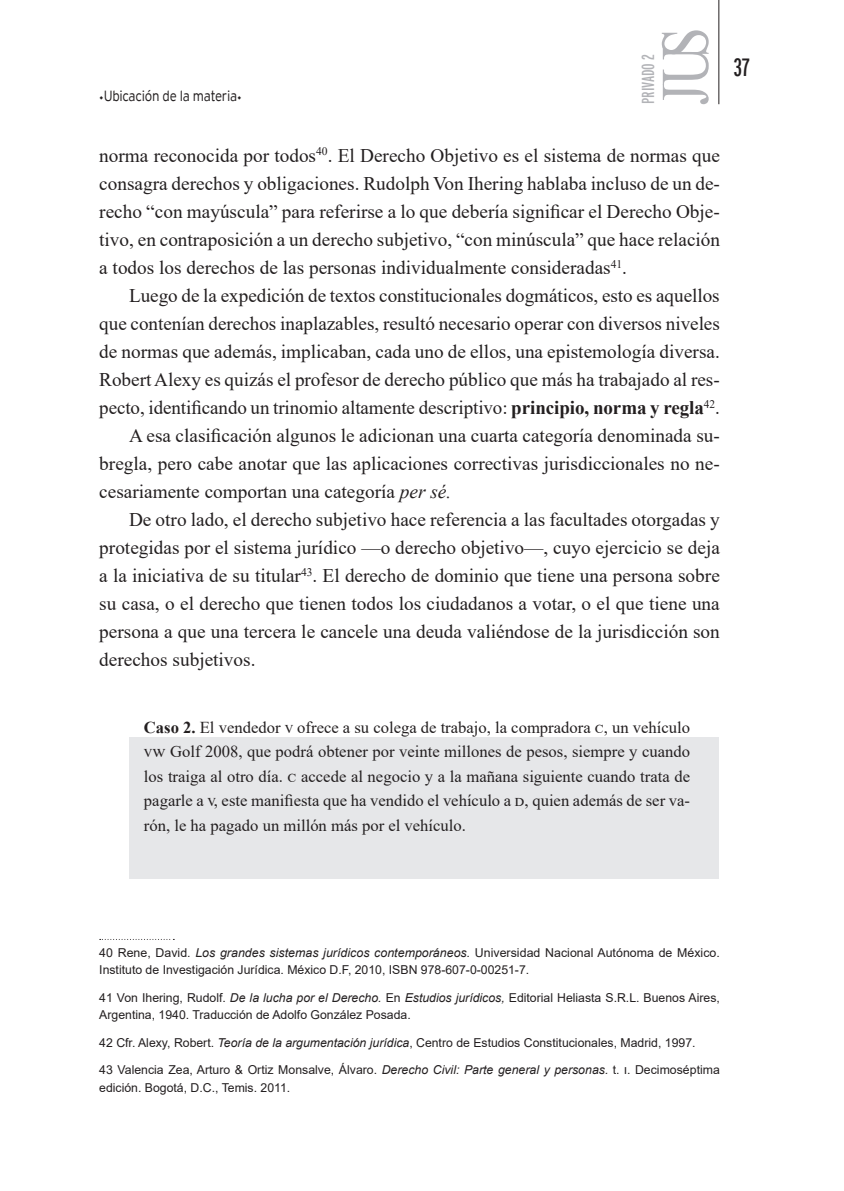
<style>
.page{position:relative;width:844px;height:1191px;background:#fff}
.page>*{position:absolute;margin:0;border:0;box-sizing:border-box;transform-origin:0 0}
.t1{font:extra-condensed 24.85px "Interstate";color:#231f20}
.t2{font:19.25px/28px "Times New Roman";color:#231f20;text-align:justify}
.t3{font:extra-condensed 17.32px "Interstate";color:#b2b3b7}
.t4{font:16.62px/24.5px "Times New Roman";color:#231f20;text-align:justify}
.t5{font:300 14.7px "Interstate";letter-spacing:-.02em;color:#231f20;scale:.9 1}
.t6{font:12.25px/17.5px "Arial";color:#231f20}
.s1{font-weight:700}
.s2{font-style:italic}
</style>
<div class="page">
<svg style="left:661px;top:30px;width:47px;height:74px"></svg>
<hr style="left:718px;top:0;width:1px;height:104px;background:#231f20">
<div style="left:130px;top:737px;width:588px;height:141px;background:#e6e7e9"></div>
<svg style="left:100px;top:939px;width:74px;height:1px"></svg>
<p class="t5" style="left:104px;top:88px;width:150px">Ubicación de la materia</p>
<p class="t3" style="left:638px;top:104px;width:52px;rotate:-90deg">PRIVADO 2</p>
<p class="t1" style="left:733px;top:54px;width:18px">37</p>
<p class="t2" style="left:99px;top:141px;width:622px">norma reconocida por todos<sup>40</sup>. El Derecho Objetivo es el sistema de normas que consagra derechos y obligaciones. Rudolph Von Ihering hablaba incluso de un de&shy;recho “con mayúscula” para referirse a lo que debería significar el Derecho Obje&shy;tivo, en contraposición a un derecho subjetivo, “con minúscula” que hace relación a todos los derechos de las personas individualmente consideradas<sup>41</sup>.</p>
<p class="t2" style="left:129px;top:281px;width:592px">Luego de la expedición de textos constitucionales dogmáticos, esto es aquellos</p>
<p class="t2" style="left:99px;top:309px;width:622px">que contenían derechos inaplazables, resultó necesario operar con diversos niveles</p>
<p class="t2" style="left:99px;top:337px;width:622px">de normas que además, implicaban, cada uno de ellos, una epistemología diversa.</p>
<p class="t2" style="left:99px;top:365px;width:622px">Robert Alexy es quizás el profesor de derecho público que más ha trabajado al res-</p>
<p class="t2" style="left:99px;top:393px;width:622px">pecto, identificando un trinomio altamente descriptivo: <span class="s1">principio, norma y regla</span><sup>42</sup>.</p>
<p class="t2" style="left:129px;top:421px;width:592px">A esa clasificación algunos le adicionan una cuarta categoría denominada su-</p>
<p class="t2" style="left:99px;top:449px;width:622px">bregla, pero cabe anotar que las aplicaciones correctivas jurisdiccionales no ne-</p>
<p class="t2" style="left:99px;top:477px;width:353px">cesariamente comportan una categoría <span class="s2">per sé.</span></p>
<p class="t2" style="left:129px;top:505px;width:592px">De otro lado, el derecho subjetivo hace referencia a las facultades otorgadas y</p>
<p class="t2" style="left:99px;top:533px;width:622px">protegidas por el sistema jurídico —o derecho objetivo—, cuyo ejercicio se deja</p>
<p class="t2" style="left:99px;top:561px;width:622px">a la iniciativa de su titular<sup>43</sup>. El derecho de dominio que tiene una persona sobre</p>
<p class="t2" style="left:99px;top:589px;width:622px">su casa, o el derecho que tienen todos los ciudadanos a votar, o el que tiene una</p>
<p class="t2" style="left:99px;top:617px;width:622px">persona a que una tercera le cancele una deuda valiéndose de la jurisdicción son</p>
<p class="t2" style="left:99px;top:645px;width:158px">derechos subjetivos.</p>
<p class="t4" style="left:144px;top:714px;width:547px"><span class="s1">Caso 2.</span> El vendedor v ofrece a su colega de trabajo, la compradora c, un vehículo vw Golf 2008, que podrá obtener por veinte millones de pesos, siempre y cuando los traiga al otro día. c accede al negocio y a la mañana siguiente cuando trata de pagarle a v, este manifiesta que ha vendido el vehículo a d, quien además de ser va&shy;rón, le ha pagado un millón más por el vehículo.</p>
<p class="t6" style="left:99px;top:943px;width:622px">40 Rene, David. <span class="s2">Los grandes sistemas jurídicos contemporáneos.</span> Universidad Nacional Autónoma de México.<br>Instituto de Investigación Jurídica. México D.F, 2010, ISBN 978-607-0-00251-7.</p>
<p class="t6" style="left:99px;top:988px;width:622px">41 Von Ihering, Rudolf. <span class="s2">De la lucha por el Derecho.</span> En <span class="s2">Estudios jurídicos,</span> Editorial Heliasta S.R.L. Buenos Aires,<br>Argentina, 1940. Traducción de Adolfo González Posada.</p>
<p class="t6" style="left:99px;top:1033px;width:597px">42 Cfr. Alexy, Robert. <span class="s2">Teoría de la argumentación jurídica</span>, Centro de Estudios Constitucionales, Madrid, 1997.</p>
<p class="t6" style="left:99px;top:1061px;width:622px">43 Valencia Zea, Arturo &amp; Ortiz Monsalve, Álvaro. <span class="s2">Derecho Civil: Parte general y personas.</span> t. i. Decimoséptima edición. Bogotá, D.C., Temis. 2011.</p>
</div>
